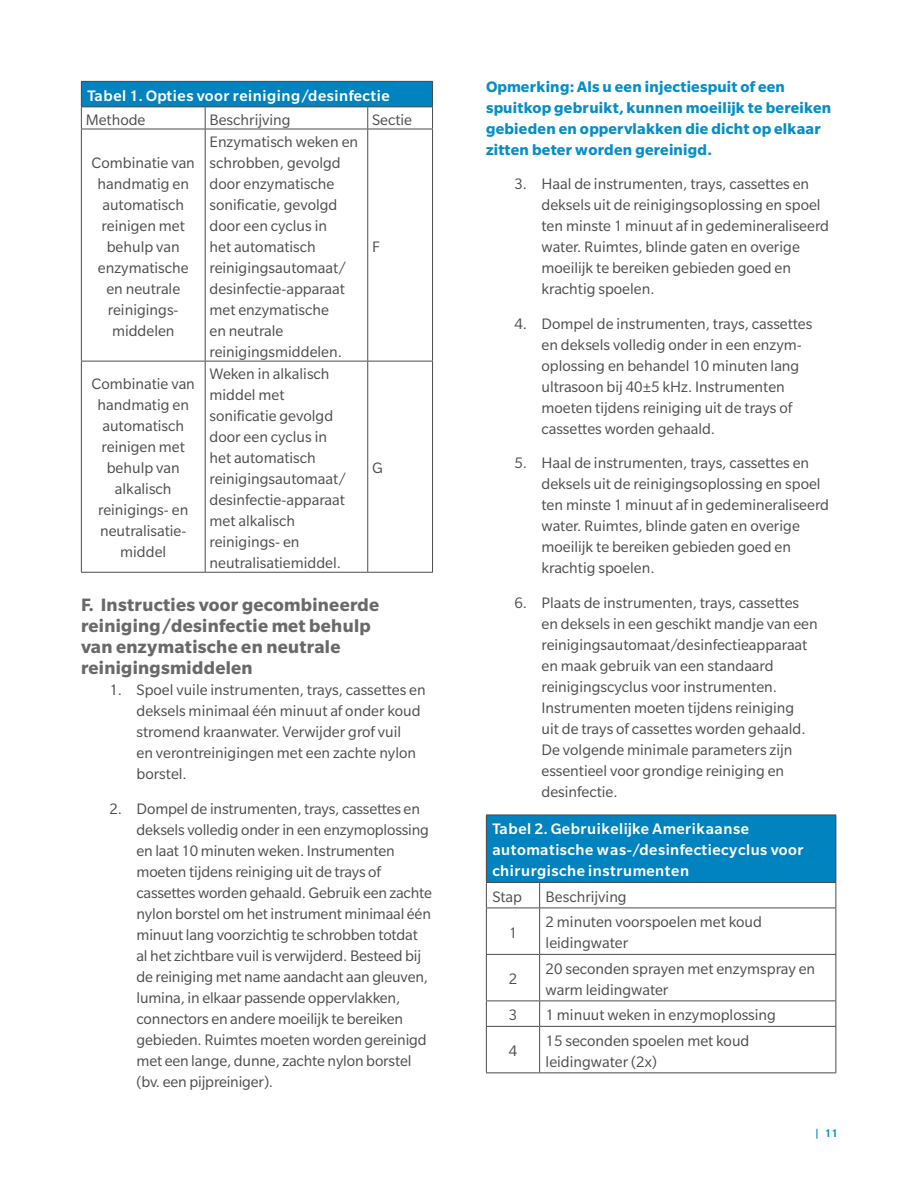
<style>
.page{position:relative;width:918px;height:1188px;background:#fff}
.page>*{position:absolute;margin:0;border:0;box-sizing:border-box;transform-origin:0 0}
.Heading_2{font:700 19.5px/21px "Slate Pro";letter-spacing:.015em;color:#69696c}
.Body_text{font:16.5px/21px "Slate Pro";color:#4b4c4d}
.New_Bullets{font:16.5px/21px "Slate Pro";color:#4b4c4d;text-align:center}
.Body_text-2{font:700 16.5px/21px "Slate Pro";letter-spacing:.015em;color:#068ec6}
.Table_Head{font:500 16.5px/21px "Slate Pro";letter-spacing:.03em;color:#fff}
.t1{font:500 12px "Slate Pro";color:#068ec6}
</style>
<div class="page">
<div style="left:81px;top:81px;width:352px;height:26px;background:#0083bf"></div>
<hr style="left:81px;top:81px;width:124px;height:1px;background:#4b4c4d">
<hr style="left:205px;top:81px;width:163px;height:1px;background:#4b4c4d">
<hr style="left:368px;top:81px;width:65px;height:1px;background:#4b4c4d">
<hr style="left:81px;top:106px;width:124px;height:1px;background:#4b4c4d">
<svg style="left:81px;top:82px;width:1px;height:47px"></svg>
<hr style="left:205px;top:106px;width:163px;height:1px;background:#4b4c4d">
<svg style="left:205px;top:107px;width:1px;height:22px"></svg>
<hr style="left:368px;top:106px;width:65px;height:1px;background:#4b4c4d">
<svg style="left:367px;top:107px;width:1px;height:22px"></svg>
<svg style="left:432px;top:82px;width:1px;height:47px"></svg>
<hr style="left:81px;top:129px;width:124px;height:1px;background:#4b4c4d">
<hr style="left:81px;top:129px;width:1px;height:232px;background:#4b4c4d">
<hr style="left:205px;top:129px;width:163px;height:1px;background:#4b4c4d">
<hr style="left:205px;top:129px;width:1px;height:232px;background:#4b4c4d">
<hr style="left:368px;top:129px;width:65px;height:1px;background:#4b4c4d">
<hr style="left:367px;top:129px;width:1px;height:232px;background:#4b4c4d">
<hr style="left:432px;top:129px;width:1px;height:232px;background:#4b4c4d">
<hr style="left:81px;top:361px;width:124px;height:1px;background:#4b4c4d">
<hr style="left:81px;top:361px;width:1px;height:211px;background:#4b4c4d">
<hr style="left:205px;top:361px;width:163px;height:1px;background:#4b4c4d">
<hr style="left:205px;top:361px;width:1px;height:211px;background:#4b4c4d">
<hr style="left:368px;top:361px;width:65px;height:1px;background:#4b4c4d">
<hr style="left:367px;top:361px;width:1px;height:211px;background:#4b4c4d">
<hr style="left:432px;top:361px;width:1px;height:211px;background:#4b4c4d">
<hr style="left:81px;top:572px;width:124px;height:1px;background:#4b4c4d">
<hr style="left:205px;top:572px;width:163px;height:1px;background:#4b4c4d">
<hr style="left:368px;top:572px;width:65px;height:1px;background:#4b4c4d">
<div style="left:486px;top:815px;width:350px;height:67px;background:#0083bf"></div>
<hr style="left:486px;top:815px;width:54px;height:1px;background:#4b4c4d">
<hr style="left:486px;top:815px;width:1px;height:67px;background:#4b4c4d">
<hr style="left:540px;top:815px;width:296px;height:1px;background:#4b4c4d">
<hr style="left:836px;top:815px;width:1px;height:67px;background:#4b4c4d">
<hr style="left:486px;top:882px;width:54px;height:1px;background:#4b4c4d">
<svg style="left:486px;top:883px;width:1px;height:25px"></svg>
<hr style="left:540px;top:882px;width:296px;height:1px;background:#4b4c4d">
<svg style="left:539px;top:883px;width:1px;height:25px"></svg>
<svg style="left:836px;top:883px;width:1px;height:25px"></svg>
<hr style="left:486px;top:908px;width:54px;height:1px;background:#4b4c4d">
<hr style="left:486px;top:908px;width:1px;height:46px;background:#4b4c4d">
<hr style="left:540px;top:908px;width:296px;height:1px;background:#4b4c4d">
<hr style="left:539px;top:908px;width:1px;height:46px;background:#4b4c4d">
<hr style="left:836px;top:908px;width:1px;height:46px;background:#4b4c4d">
<hr style="left:486px;top:954px;width:54px;height:1px;background:#4b4c4d">
<hr style="left:486px;top:955px;width:1px;height:46px;background:#4b4c4d">
<hr style="left:540px;top:954px;width:296px;height:1px;background:#4b4c4d">
<hr style="left:539px;top:955px;width:1px;height:46px;background:#4b4c4d">
<hr style="left:836px;top:955px;width:1px;height:46px;background:#4b4c4d">
<hr style="left:486px;top:1001px;width:54px;height:1px;background:#4b4c4d">
<svg style="left:486px;top:1001px;width:1px;height:25px"></svg>
<hr style="left:540px;top:1001px;width:296px;height:1px;background:#4b4c4d">
<svg style="left:539px;top:1001px;width:1px;height:25px"></svg>
<svg style="left:836px;top:1001px;width:1px;height:25px"></svg>
<hr style="left:486px;top:1026px;width:54px;height:1px;background:#4b4c4d">
<hr style="left:486px;top:1027px;width:1px;height:45px;background:#4b4c4d">
<hr style="left:540px;top:1026px;width:296px;height:1px;background:#4b4c4d">
<hr style="left:539px;top:1027px;width:1px;height:45px;background:#4b4c4d">
<hr style="left:836px;top:1027px;width:1px;height:45px;background:#4b4c4d">
<hr style="left:486px;top:1072px;width:54px;height:1px;background:#4b4c4d">
<hr style="left:540px;top:1072px;width:296px;height:1px;background:#4b4c4d">
<p class="Table_Head" style="left:87px;top:85px;width:304px">Tabel 1. Opties voor reiniging/desinfectie</p>
<p class="Body_text" style="left:86px;top:109px;width:61px">Methode</p>
<p class="Body_text" style="left:210px;top:109px;width:83px">Beschrijving</p>
<p class="Body_text" style="left:372px;top:109px;width:42px">Sectie</p>
<p class="New_Bullets" style="left:92px;top:152px;width:105px">Combinatie van handmatig en automatisch reinigen met behulp van enzymatische en neutrale reinigings&shy;middelen</p>
<p class="Body_text" style="left:210px;top:131px;width:150px">Enzymatisch weken en schrobben, gevolgd door enzymatische sonificatie, gevolgd door een cyclus in<br>het automatisch reinigingsautomaat/ desinfectie-apparaat met enzymatische<br>en neutrale reinigingsmiddelen.</p>
<p class="Body_text" style="left:372px;top:236px;width:9px">F</p>
<p class="New_Bullets" style="left:92px;top:374px;width:105px">Combinatie van handmatig en automatisch reinigen met behulp van alkalisch reinigings- en neutralisatie&shy;middel</p>
<p class="Body_text" style="left:210px;top:363px;width:139px">Weken in alkalisch middel met sonificatie gevolgd door een cyclus in het automatisch reinigingsautomaat/ desinfectie-apparaat met alkalisch reinigings- en neutralisatiemiddel.</p>
<p class="Body_text" style="left:372px;top:458px;width:12px">G</p>
<p class="Heading_2" style="left:81px;top:594px;width:300px">F. Instructies voor gecombineerde reiniging/desinfectie met behulp van enzymatische en neutrale reinigingsmiddelen</p>
<p class="Body_text" style="left:136px;top:680px;width:291px;text-indent:-27px">1. Spoel vuile instrumenten, trays, cassettes en deksels minimaal één minuut af onder koud stromend kraanwater. Verwijder grof vuil<br>en verontreinigingen met een zachte nylon borstel.</p>
<p class="Body_text" style="left:136px;top:798px;width:297px;text-indent:-27px">2. Dompel de instrumenten, trays, cassettes en deksels volledig onder in een enzymoplossing en laat 10 minuten weken. Instrumenten moeten tijdens reiniging uit de trays of cassettes worden gehaald. Gebruik een zachte nylon borstel om het instrument minimaal één minuut lang voorzichtig te schrobben totdat al het zichtbare vuil is verwijderd. Besteed bij de reiniging met name aandacht aan gleuven, lumina, in elkaar passende oppervlakken, connectors en andere moeilijk te bereiken gebieden. Ruimtes moeten worden gereinigd met een lange, dunne, zachte nylon borstel (bv. een pijpreiniger).</p>
<p class="Body_text-2" style="left:486px;top:76px;width:347px">Opmerking: Als u een injectiespuit of een spuitkop gebruikt, kunnen moeilijk te bereiken gebieden en oppervlakken die dicht op elkaar zitten beter worden gereinigd.</p>
<p class="Body_text" style="left:542px;top:174px;width:289px;text-indent:-27px">3. Haal de instrumenten, trays, cassettes en deksels uit de reinigingsoplossing en spoel ten minste 1 minuut af in gedemineraliseerd water. Ruimtes, blinde gaten en overige moeilijk te bereiken gebieden goed en krachtig spoelen.</p>
<p class="Body_text" style="left:542px;top:313px;width:272px;text-indent:-27px">4. Dompel de instrumenten, trays, cassettes en deksels volledig onder in een enzym&shy;oplossing en behandel 10 minuten lang ultrasoon bij 40±5 kHz. Instrumenten moeten tijdens reiniging uit de trays of cassettes worden gehaald.</p>
<p class="Body_text" style="left:542px;top:453px;width:289px;text-indent:-27px">5. Haal de instrumenten, trays, cassettes en deksels uit de reinigingsoplossing en spoel ten minste 1 minuut af in gedemineraliseerd water. Ruimtes, blinde gaten en overige moeilijk te bereiken gebieden goed en krachtig spoelen.</p>
<p class="Body_text" style="left:542px;top:592px;width:278px;text-indent:-27px">6. Plaats de instrumenten, trays, cassettes en deksels in een geschikt mandje van een reinigingsautomaat/desinfectieapparaat en maak gebruik van een standaard reinigingscyclus voor instrumenten.<br>Instrumenten moeten tijdens reiniging<br>uit de trays of cassettes worden gehaald.<br>De volgende minimale parameters zijn essentieel voor grondige reiniging en desinfectie.</p>
<p class="Table_Head" style="left:492px;top:819px;width:313px">Tabel 2. Gebruikelijke Amerikaanse automatische was-/desinfectiecyclus voor chirurgische instrumenten</p>
<p class="Body_text" style="left:492px;top:886px;width:31px">Stap</p>
<p class="Body_text" style="left:546px;top:886px;width:83px">Beschrijving</p>
<p class="New_Bullets" style="left:509px;top:922px;width:10px">1</p>
<p class="Body_text" style="left:546px;top:912px;width:218px">2 minuten voorspoelen met koud leidingwater</p>
<p class="New_Bullets" style="left:509px;top:969px;width:10px">2</p>
<p class="Body_text" style="left:546px;top:958px;width:271px">20 seconden sprayen met enzymspray en warm leidingwater</p>
<p class="New_Bullets" style="left:509px;top:1005px;width:10px">3</p>
<p class="Body_text" style="left:546px;top:1005px;width:232px">1 minuut weken in enzymoplossing</p>
<p class="New_Bullets" style="left:509px;top:1041px;width:10px">4</p>
<p class="Body_text" style="left:546px;top:1030px;width:205px">15 seconden spoelen met koud leidingwater (2x)</p>
<p class="t1" style="left:815px;top:1127px;width:24px">| 11</p>
</div>
